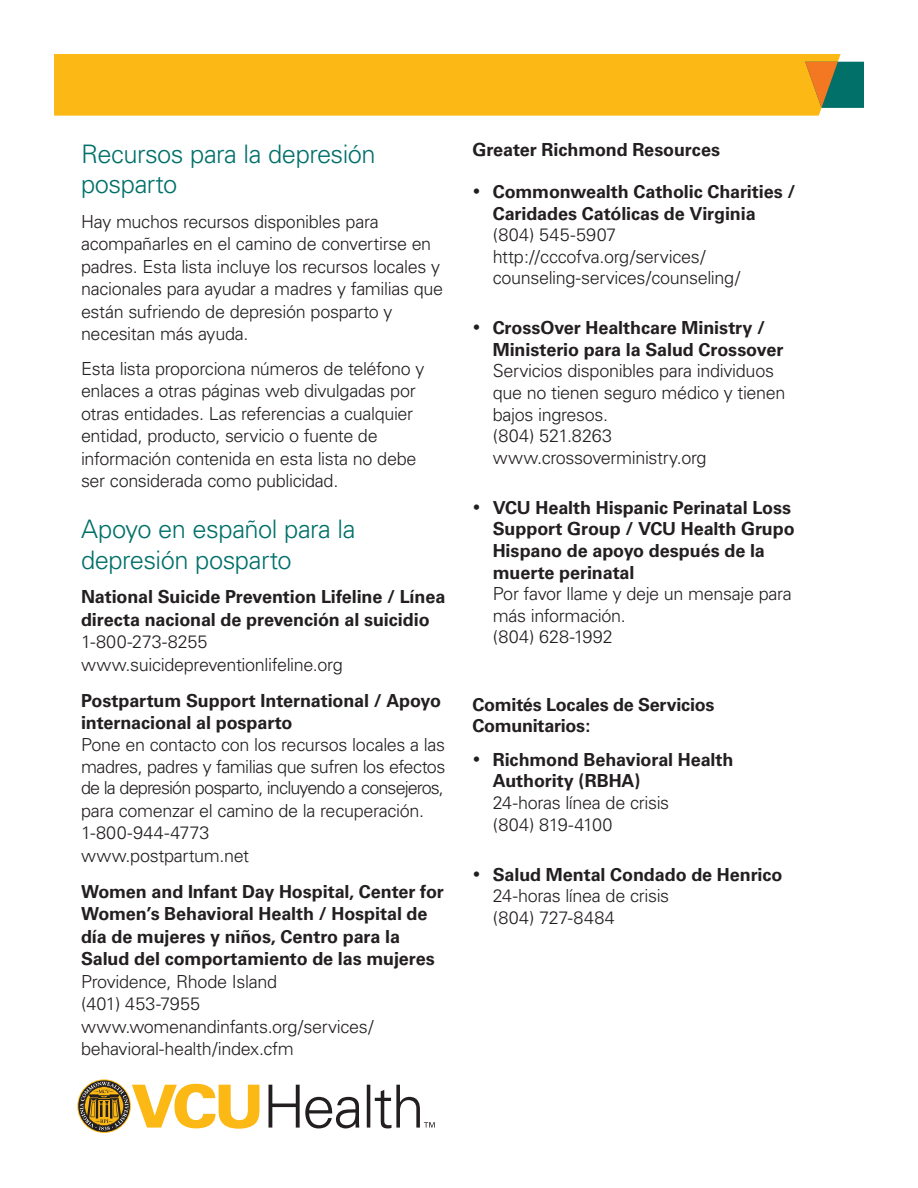
<style>
.page{position:relative;width:918px;height:1188px;background:#fff}
.page>*{position:absolute;margin:0;border:0;box-sizing:border-box;transform-origin:0 0}
.t1{font:300 25.5px/30.6px "Univers";letter-spacing:-.02em;color:#007069}
.t2{font:300 18px/22.5px "Univers";letter-spacing:-.02em;color:#231f20}
.t3{font:700 18px/21.6px "Univers";letter-spacing:-.005em;color:#231f20}
</style>
<div class="page">
<div style="left:54px;top:54px;width:787px;height:62px;background:#fcb814"></div>
<svg style="left:805px;top:62px;width:59px;height:46px;background:#667c49"></svg>
<svg style="left:77px;top:1079px;width:182px;height:54px"></svg>
<svg style="left:367px;top:1085px;width:68px;height:43px"></svg>
<svg style="left:269px;top:1085px;width:90px;height:43px"></svg>
<p class="t1" style="left:81px;top:138px;width:296px">Recursos para la depresión</p>
<h4 class="t3" style="left:472px;top:139px;width:249px">Greater Richmond Resources</h4>
<h2 class="t1" style="left:81px;top:169px;width:98px">posparto</h2>
<p class="t2" style="left:81px;top:210px;width:364px">Hay muchos recursos disponibles para acompañarles en el camino de convertirse en padres. Esta lista incluye los recursos locales y nacionales para ayudar a madres y familias que están sufriendo de depresión posparto y necesitan más ayuda.</p>
<p class="t2" style="left:81px;top:357px;width:345px">Esta lista proporciona números de teléfono y enlaces a otras páginas web divulgadas por otras entidades. Las referencias a cualquier entidad, producto, servicio o fuente de información contenida en esta lista no debe ser considerada como publicidad.</p>
<h2 class="t1" style="left:81px;top:514px;width:276px">Apoyo en español para la depresión posparto</h2>
<h4 class="t3" style="left:81px;top:586px;width:366px;line-height:22.5px">National Suicide Prevention Lifeline / Línea directa nacional de prevención al suicidio</h4>
<p class="t2" style="left:81px;top:631px;width:263px">1-800-273-8255 www.suicidepreventionlifeline.org</p>
<h4 class="t3" style="left:81px;top:689px;width:362px;line-height:22.5px">Postpartum Support International / Apoyo internacional al posparto</h4>
<p class="t2" style="left:81px;top:733px;width:366px">Pone en contacto con los recursos locales a las madres, padres y familias que sufren los efectos de la depresión posparto, incluyendo a consejeros, para comenzar el camino de la recuperación.<br>1-800-944-4773<br>www.postpartum.net</p>
<p class="t3" style="left:81px;top:880px;width:364px;line-height:22.5px">Women and Infant Day Hospital, Center for Women’s Behavioral Health / Hospital de día de mujeres y niños, Centro para la Salud del comportamiento de las mujeres</p>
<p class="t2" style="left:81px;top:970px;width:294px">Providence, Rhode Island<br>(401) 453-7955 www.womenandinfants.org/services/ behavioral-health/index.cfm</p>
<p class="t3" style="left:493px;top:181px;width:304px;text-indent:-20px">• Commonwealth Catholic Charities /<br>Caridades Católicas de Virginia</p>
<p class="t2" style="left:493px;top:224px;width:249px;line-height:21.6px">(804) 545-5907 http://cccofva.org/services/ counseling-services/counseling/</p>
<p class="t3" style="left:493px;top:317px;width:292px;text-indent:-20px">• CrossOver Healthcare Ministry /<br>Ministerio para la Salud Crossover</p>
<p class="t2" style="left:493px;top:360px;width:294px;line-height:21.6px">Servicios disponibles para individuos que no tienen seguro médico y tienen bajos ingresos.<br>(804) 521.8263 www.crossoverministry.org</p>
<p class="t3" style="left:493px;top:497px;width:303px;text-indent:-20px">• VCU Health Hispanic Perinatal Loss<br>Support Group / VCU Health Grupo<br>Hispano de apoyo después de la muerte perinatal</p>
<p class="t2" style="left:493px;top:583px;width:301px;line-height:21.6px">Por favor llame y deje un mensaje para más información.<br>(804) 628-1992</p>
<h4 class="t3" style="left:472px;top:694px;width:243px">Comités Locales de Servicios<br>Comunitarios:</h4>
<p class="t3" style="left:493px;top:749px;width:242px;text-indent:-20px">• Richmond Behavioral Health<br>Authority (RBHA)</p>
<p class="t2" style="left:493px;top:792px;width:178px;line-height:21.6px">24-horas línea de crisis (804) 819-4100</p>
<p class="t3" style="left:472px;top:864px;width:312px">• Salud Mental Condado de Henrico</p>
<p class="t2" style="left:493px;top:885px;width:178px;line-height:21.6px">24-horas línea de crisis (804) 727-8484</p>
</div>
